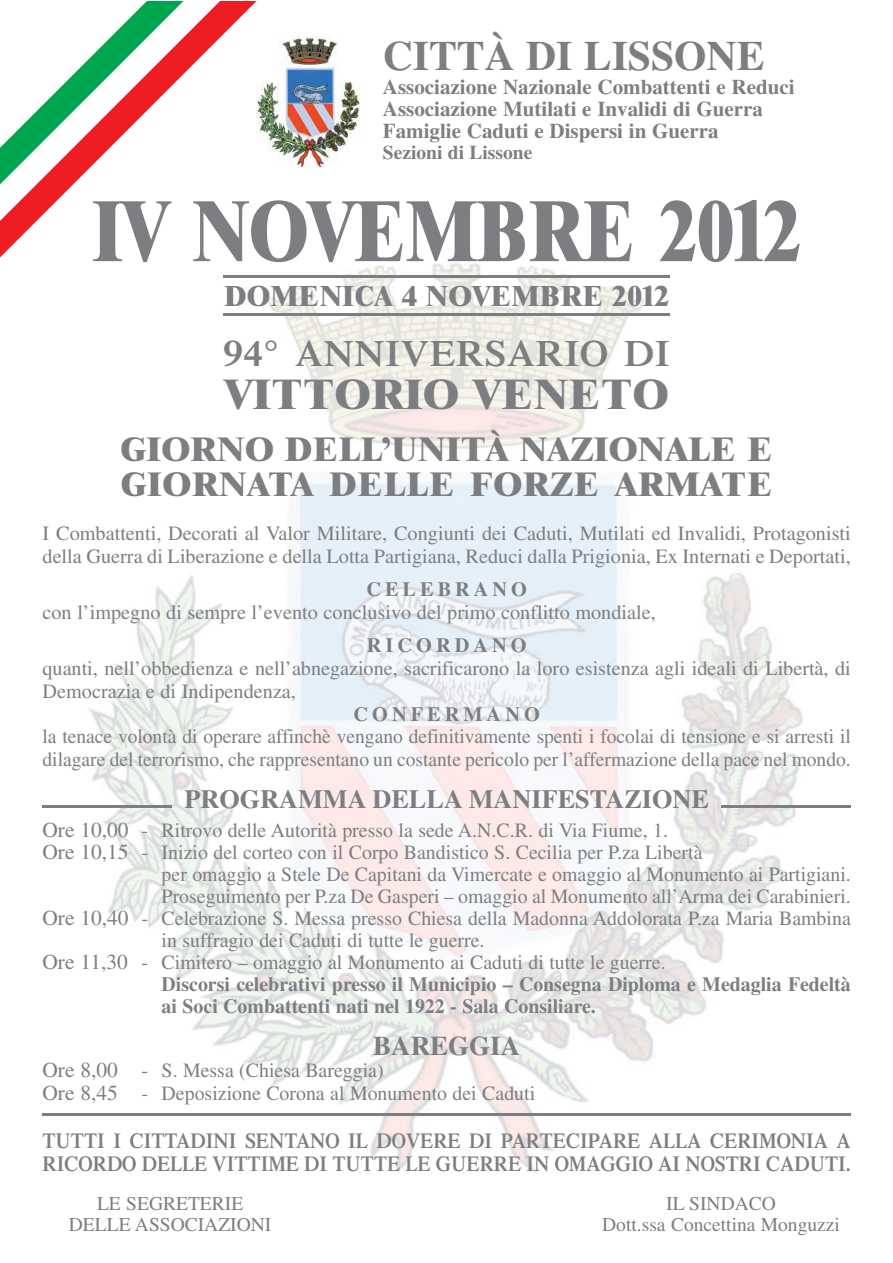
<style>
.page{position:relative;width:893px;height:1263px;background:#fff}
.page>*{position:absolute;margin:0;border:0;box-sizing:border-box;transform-origin:0 0}
.t1{font:800 84px "Times";letter-spacing:.01em;color:#7c7e81;scale:.85 1}
.t2{font:700 41.7px "Times";color:#7c7e81}
.t3{font:800 41.25px "Times";letter-spacing:.025em;color:#7c7e81;scale:1.05 1}
.t4{font:600 36.75px "Times";letter-spacing:.02em;color:#7c7e81;scale:1.05 1}
.t5{font:800 33px/35.2px "Times";letter-spacing:.025em;color:#7c7e81;scale:1.05 1}
.t6{font:800 28.2px "Times";letter-spacing:.025em;color:#7c7e81}
.t7{font:700 27px "Times";color:#7c7e81}
.t8{font:700 26.25px "Times";color:#7c7e81}
.t9{font:600 21.3px/23.7px "Times";color:#7c7e81;scale:.92 1}
.t10{font:700 21px/21.8px "Times";color:#7c7e81}
.t11{font:20.25px/22.8px "Times";color:#7c7e81}
.t12{font:20.25px/22.8px "Times";color:#7c7e81;scale:.96 1}
.t13{font:700 20.25px "Times";color:#7c7e81}
.t14{font:700 20.25px "Times";letter-spacing:.2em;color:#7c7e81}
.t15{font:19.5px "Times";color:#7c7e81}
.t16{font:700 19.5px "Times";color:#7c7e81}
.s1{font-size:21.3px}
</style>
<div class="page">
<img style="left:89px;top:263px;width:714px;height:910px">
<svg style="left:0;top:2px;width:274px;height:274px"></svg>
<div style="left:247px;top:31px;width:123px;height:143px;background:#fff"></div>
<img style="left:256px;top:36px;width:104px;height:132px">
<hr style="left:223px;top:275px;width:447px;height:3px;background:#7c7e81">
<hr style="left:223px;top:313px;width:447px;height:3px;background:#7c7e81">
<hr style="left:43px;top:805px;width:129px;height:3px;background:#7c7e81">
<hr style="left:721px;top:805px;width:129px;height:3px;background:#7c7e81">
<hr style="left:43px;top:1113px;width:807px;height:3px;background:#7c7e81">
<h2 class="t2" style="left:383px;top:41px;width:383px">CITTÀ DI LISSONE</h2>
<p class="t10" style="left:383px;top:78px;width:413px">Associazione Nazionale Combattenti e Reduci<br>Associazione Mutilati e Invalidi di Guerra<br>Famiglie Caduti e Dispersi in Guerra</p>
<p class="t16" style="left:383px;top:145px;width:151px">Sezioni di Lissone</p>
<h1 class="t1" style="left:93px;top:201px;width:833px">IV NOVEMBRE 2012</h1>
<h3 class="t6" style="left:224px;top:286px;width:446px">DOMENICA 4 NOVEMBRE 2012</h3>
<h3 class="t4" style="left:223px;top:340px;width:426px">94° ANNIVERSARIO DI</h3>
<h3 class="t3" style="left:225px;top:380px;width:424px">VITTORIO VENETO</h3>
<h3 class="t5" style="left:121px;top:434px;width:622px">GIORNO DELL’UNITÀ NAZIONALE E<br>GIORNATA DELLE FORZE ARMATE</h3>
<p class="t11" style="left:43px;top:524px;width:809px">I Combattenti, Decorati al Valor Militare, Congiunti dei Caduti, Mutilati ed Invalidi, Protagonisti della Guerra di Liberazione e della Lotta Partigiana, Reduci dalla Prigionia, Ex Internati e Deportati,</p>
<p class="t14" style="left:366px;top:582px;width:162px">CELEBRANO</p>
<p class="t11" style="left:43px;top:603px;width:614px">con l’impegno di sempre l’evento conclusivo del primo conflitto mondiale,</p>
<p class="t14" style="left:367px;top:638px;width:161px">RICORDANO</p>
<p class="t11" style="left:43px;top:659px;width:809px">quanti, nell’obbedienza e nell’abnegazione, sacrificarono la loro esistenza agli ideali di Libertà, di<br>Democrazia e di Indipendenza,</p>
<p class="t14" style="left:353px;top:706px;width:188px">CONFERMANO</p>
<p class="t12" style="left:43px;top:727px;width:843px">la tenace volontà di operare affinchè vengano definitivamente spenti i focolai di tensione e si arresti il dilagare del terrorismo, che rappresentano un costante pericolo per l’affermazione della pace nel mondo.</p>
<p class="t8" style="left:184px;top:790px;width:526px">PROGRAMMA DELLA MANIFESTAZIONE</p>
<p class="t11" style="left:43px;top:820px;width:627px"><span class="s1">Ore 10,00</span> - Ritrovo delle Autorità presso la sede A.N.C.R. di Via Fiume, 1.</p>
<p class="t11" style="left:43px;top:843px;width:661px"><span class="s1">Ore 10,15</span> - Inizio del corteo con il Corpo Bandistico S. Cecilia per P.za Libertà</p>
<p class="t11" style="left:162px;top:865px;width:690px">per omaggio a Stele De Capitani da Vimercate e omaggio al Monumento ai Partigiani.</p>
<p class="t11" style="left:162px;top:886px;width:690px">Proseguimento per P.za De Gasperi – omaggio al Monumento all’Arma dei Carabinieri.</p>
<p class="t11" style="left:43px;top:909px;width:809px"><span class="s1">Ore 10,40</span> - Celebrazione S. Messa presso Chiesa della Madonna Addolorata P.za Maria Bambina</p>
<p class="t11" style="left:162px;top:931px;width:324px">in suffragio dei Caduti di tutte le guerre.</p>
<p class="t11" style="left:43px;top:953px;width:624px"><span class="s1">Ore 11,30</span> - Cimitero – omaggio al Monumento ai Caduti di tutte le guerre.</p>
<p class="t13" style="left:162px;top:977px;width:690px">Discorsi celebrativi presso il Municipio – Consegna Diploma e Medaglia Fedeltà</p>
<p class="t13" style="left:162px;top:999px;width:436px">ai Soci Combattenti nati nel 1922 - Sala Consiliare.</p>
<h3 class="t7" style="left:373px;top:1036px;width:148px">BAREGGIA</h3>
<p class="t11" style="left:43px;top:1061px;width:494px"><span class="s1">Ore 8,00</span> - S. Messa (Chiesa Bareggia)<br><span class="s1">Ore 8,45</span> - Deposizione Corona al Monumento dei Caduti</p>
<p class="t9" style="left:43px;top:1131px;width:880px">TUTTI I CITTADINI SENTANO IL DOVERE DI PARTECIPARE ALLA CERIMONIA A<br>RICORDO DELLE VITTIME DI TUTTE LE GUERRE IN OMAGGIO AI NOSTRI CADUTI.</p>
<p class="t15" style="left:97px;top:1196px;width:148px">LE SEGRETERIE</p>
<p class="t15" style="left:666px;top:1196px;width:111px">IL SINDACO</p>
<p class="t15" style="left:69px;top:1217px;width:204px">DELLE ASSOCIAZIONI</p>
<p class="t15" style="left:602px;top:1217px;width:239px">Dott.ssa Concettina Monguzzi</p>
</div>
